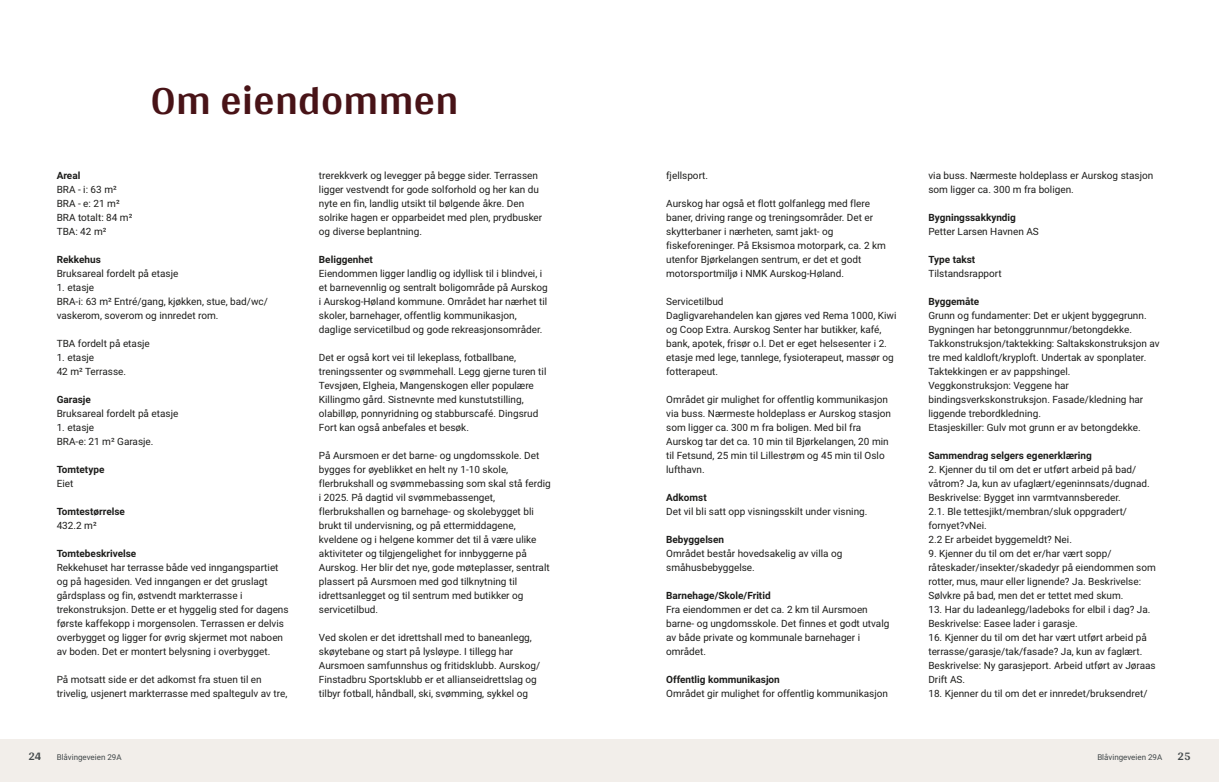
<style>
.page{position:relative;width:1219px;height:782px;background:#fff}
.page>*{position:absolute;margin:0;border:0;box-sizing:border-box;transform-origin:0 0}
.t1{font:700 42px "Arya";color:#481317}
.t2{font:700 12px "Arya";color:#414749}
.t3{font:10px/14px "Roboto Vitec";color:#1d1d1b}
.t4{font:700 10px "Roboto Vitec";color:#1d1d1b}
.t5{font:8px "Roboto Vitec";color:#414749}
</style>
<div class="page">
<div style="left:0;top:739px;width:612px;height:42px;background:#f2eeea"></div>
<div style="left:607px;top:739px;width:612px;height:42px;background:#f2eeea"></div>
<h1 class="t1" style="left:151px;top:75px;width:309px">Om eiendommen</h1>
<p class="t4" style="left:57px;top:168px;width:25px">Areal</p>
<p class="t3" style="left:57px;top:181px;width:77px">BRA ‑ i: 63 m²<br>BRA ‑ e: 21 m²<br>BRA totalt: 84 m²<br>TBA: 42 m²</p>
<p class="t4" style="left:57px;top:252px;width:46px">Rekkehus</p>
<p class="t3" style="left:57px;top:265px;width:123px">Bruksareal fordelt på etasje</p>
<p class="t3" style="left:57px;top:279px;width:213px">1. etasje<br>BRA‑i: 63 m² Entré/gang, kjøkken, stue, bad/wc/ vaskerom, soverom og innredet rom.</p>
<p class="t3" style="left:57px;top:335px;width:95px">TBA fordelt på etasje</p>
<p class="t3" style="left:57px;top:349px;width:71px">1. etasje<br>42 m² Terrasse.</p>
<p class="t4" style="left:57px;top:392px;width:36px">Garasje</p>
<p class="t3" style="left:57px;top:405px;width:123px">Bruksareal fordelt på etasje</p>
<p class="t3" style="left:57px;top:419px;width:98px">1. etasje<br>BRA‑e: 21 m² Garasje.</p>
<p class="t4" style="left:57px;top:462px;width:49px">Tomtetype</p>
<p class="t3" style="left:57px;top:475px;width:18px">Eiet</p>
<p class="t4" style="left:57px;top:504px;width:70px">Tomtestørrelse</p>
<p class="t3" style="left:57px;top:517px;width:42px">432.2 m²</p>
<p class="t4" style="left:57px;top:546px;width:81px">Tomtebeskrivelse</p>
<p class="t3" style="left:57px;top:559px;width:233px">Rekkehuset har terrasse både ved inngangspartiet og på hagesiden. Ved inngangen er det gruslagt gårdsplass og fin, østvendt markterrasse i trekonstruksjon. Dette er et hyggelig sted for dagens første kaffekopp i morgensolen. Terrassen er delvis overbygget og ligger for øvrig skjermet mot naboen av boden. Det er montert belysning i overbygget.</p>
<p class="t3" style="left:57px;top:671px;width:232px">På motsatt side er det adkomst fra stuen til en trivelig, usjenert markterrasse med spaltegulv av tre,</p>
<p class="t3" style="left:319px;top:167px;width:225px">trerekkverk og levegger på begge sider. Terrassen ligger vestvendt for gode solforhold og her kan du nyte en fin, landlig utsikt til bølgende åkre. Den solrike hagen er opparbeidet med plen, prydbusker og diverse beplantning.</p>
<p class="t4" style="left:319px;top:252px;width:55px">Beliggenhet</p>
<p class="t3" style="left:319px;top:265px;width:230px">Eiendommen ligger landlig og idyllisk til i blindvei, i et barnevennlig og sentralt boligområde på Aurskog i Aurskog‑Høland kommune. Området har nærhet til skoler, barnehager, offentlig kommunikasjon, daglige servicetilbud og gode rekreasjonsområder.</p>
<p class="t3" style="left:319px;top:349px;width:229px">Det er også kort vei til lekeplass, fotballbane, treningssenter og svømmehall. Legg gjerne turen til Tevsjøen, Elgheia, Mangenskogen eller populære Killingmo gård. Sistnevnte med kunstutstilling, olabilløp, ponnyridning og stabburscafé. Dingsrud Fort kan også anbefales et besøk.</p>
<p class="t3" style="left:319px;top:447px;width:233px">På Aursmoen er det barne‑ og ungdomsskole. Det bygges for øyeblikket en helt ny 1‑10 skole, flerbrukshall og svømmebassing som skal stå ferdig i 2025. På dagtid vil svømmebassenget, flerbrukshallen og barnehage‑ og skolebygget bli brukt til undervisning, og på ettermiddagene, kveldene og i helgene kommer det til å være ulike aktiviteter og tilgjengelighet for innbyggerne på Aurskog. Her blir det nye, gode møteplasser, sentralt plassert på Aursmoen med god tilknytning til idrettsanlegget og til sentrum med butikker og servicetilbud.</p>
<p class="t3" style="left:319px;top:629px;width:223px">Ved skolen er det idrettshall med to baneanlegg, skøytebane og start på lysløype. I tillegg har Aursmoen samfunnshus og fritidsklubb. Aurskog/ Finstadbru Sportsklubb er et allianseidrettslag og tilbyr fotball, håndball, ski, svømming, sykkel og</p>
<p class="t3" style="left:666px;top:167px;width:44px">fjellsport.</p>
<p class="t3" style="left:666px;top:195px;width:221px">Aurskog har også et flott golfanlegg med flere baner, driving range og treningsområder. Det er skytterbaner i nærheten, samt jakt‑ og fiskeforeninger. På Eksismoa motorpark, ca. 2 km utenfor Bjørkelangen sentrum, er det et godt motorsportmiljø i NMK Aurskog‑Høland.</p>
<p class="t3" style="left:666px;top:293px;width:232px">Servicetilbud<br>Dagligvarehandelen kan gjøres ved Rema 1000, Kiwi og Coop Extra. Aurskog Senter har butikker, kafé, bank, apotek, frisør o.l. Det er eget helsesenter i 2. etasje med lege, tannlege, fysioterapeut, massør og fotterapeut.</p>
<p class="t3" style="left:666px;top:391px;width:226px">Området gir mulighet for offentlig kommunikasjon via buss. Nærmeste holdeplass er Aurskog stasjon som ligger ca. 300 m fra boligen. Med bil fra Aurskog tar det ca. 10 min til Bjørkelangen, 20 min til Fetsund, 25 min til Lillestrøm og 45 min til Oslo lufthavn.</p>
<p class="t4" style="left:666px;top:490px;width:42px">Adkomst</p>
<p class="t3" style="left:666px;top:503px;width:203px">Det vil bli satt opp visningsskilt under visning.</p>
<p class="t4" style="left:666px;top:532px;width:59px">Bebyggelsen</p>
<p class="t3" style="left:666px;top:545px;width:178px">Området består hovedsakelig av villa og småhusbebyggelse.</p>
<p class="t4" style="left:666px;top:588px;width:106px">Barnehage/Skole/Fritid</p>
<p class="t3" style="left:666px;top:601px;width:225px">Fra eiendommen er det ca. 2 km til Aursmoen barne‑ og ungdomsskole. Det finnes et godt utvalg av både private og kommunale barnehager i området.</p>
<p class="t4" style="left:666px;top:672px;width:115px">Offentlig kommunikasjon</p>
<p class="t3" style="left:666px;top:685px;width:223px">Området gir mulighet for offentlig kommunikasjon</p>
<p class="t3" style="left:928px;top:167px;width:226px">via buss. Nærmeste holdeplass er Aurskog stasjon som ligger ca. 300 m fra boligen.</p>
<p class="t4" style="left:928px;top:210px;width:89px">Bygningssakkyndig</p>
<p class="t3" style="left:928px;top:223px;width:112px">Petter Larsen Havnen AS</p>
<p class="t4" style="left:928px;top:252px;width:48px">Type takst</p>
<p class="t3" style="left:928px;top:265px;width:75px">Tilstandsrapport</p>
<p class="t4" style="left:928px;top:294px;width:52px">Byggemåte</p>
<p class="t3" style="left:928px;top:307px;width:233px">Grunn og fundamenter: Det er ukjent byggegrunn.<br>Bygningen har betonggrunnmur/betongdekke.<br>Takkonstruksjon/taktekking: Saltakskonstruksjon av tre med kaldloft/kryploft. Undertak av sponplater.<br>Taktekkingen er av pappshingel.<br>Veggkonstruksjon: Veggene har bindingsverkskonstruksjon. Fasade/kledning har liggende trebordkledning.<br>Etasjeskiller: Gulv mot grunn er av betongdekke.</p>
<p class="t4" style="left:928px;top:448px;width:165px">Sammendrag selgers egenerklæring</p>
<p class="t3" style="left:928px;top:461px;width:223px">2. Kjenner du til om det er utført arbeid på bad/ våtrom? Ja, kun av ufaglært/egeninnsats/dugnad.<br>Beskrivelse: Bygget inn varmtvannsbereder.<br>2.1. Ble tettesjikt/membran/sluk oppgradert/ fornyet?vNei.<br>2.2 Er arbeidet byggemeldt? Nei.</p>
<p class="t3" style="left:928px;top:545px;width:229px">9. Kjenner du til om det er/har vært sopp/ råteskader/insekter/skadedyr på eiendommen som rotter, mus, maur eller lignende? Ja. Beskrivelse:<br>Sølvkre på bad, men det er tettet med skum.</p>
<p class="t3" style="left:928px;top:601px;width:224px">13. Har du ladeanlegg/ladeboks for elbil i dag? Ja.<br>Beskrivelse: Easee lader i garasje.</p>
<p class="t3" style="left:928px;top:629px;width:229px">16. Kjenner du til om det har vært utført arbeid på terrasse/garasje/tak/fasade? Ja, kun av faglært.<br>Beskrivelse: Ny garasjeport. Arbeid utført av Jøraas Drift AS.</p>
<p class="t3" style="left:928px;top:685px;width:221px">18. Kjenner du til om det er innredet/bruksendret/</p>
<p class="t2" style="left:28px;top:749px;width:15px">24</p>
<p class="t5" style="left:57px;top:751px;width:66px">Blåvingeveien 29A</p>
<p class="t5" style="left:1097px;top:751px;width:66px">Blåvingeveien 29A</p>
<p class="t2" style="left:1177px;top:749px;width:15px">25</p>
</div>
